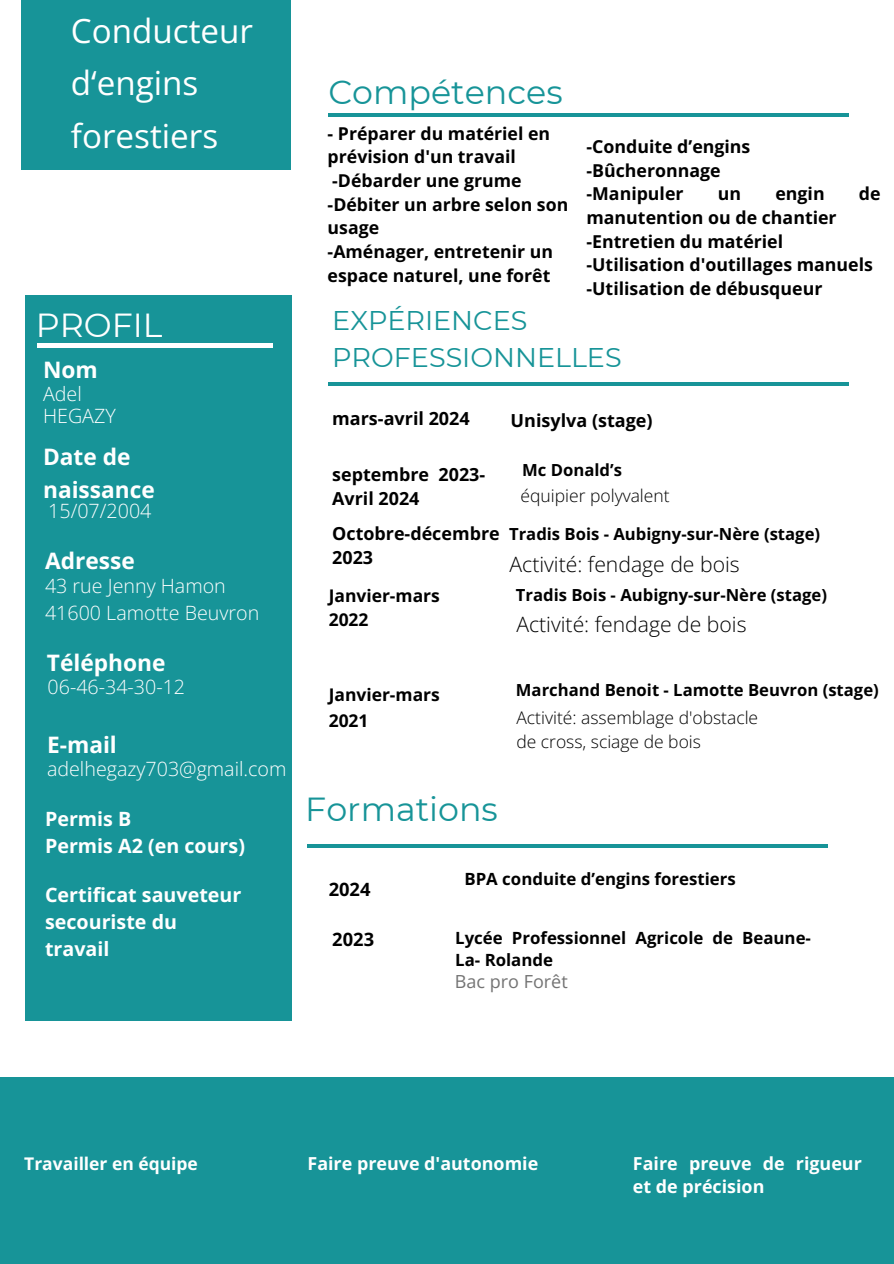
<style>
.page{position:relative;width:894px;height:1264px;background:#fff}
.page>*{position:absolute;margin:0;border:0;box-sizing:border-box;transform-origin:0 0}
.t1{font:33.3px "Montserrat";color:#179498}
.t2{font:33.3px "Montserrat";color:#fff}
.t3{font:33.15px/52.8px "Open Sans";color:#fff}
.t4{font:27px/37.2px "Montserrat";color:#179498}
.t5{font:700 22.65px "Open Sans";color:#fff}
.t6{font:300 21.15px "Open Sans";color:#000}
.t7{font:300 19.65px/22.5px "Open Sans";color:#fff}
.t8{font:700 19.65px/27px "Open Sans";color:#fff}
.t9{font:700 18.3px "Open Sans";color:#000}
.t10{font:700 18px "Open Sans";color:#000}
.t11{font:18px "Open Sans";color:#737373}
.t12{font:700 17.85px/23.7px "Open Sans";color:#fff}
.t13{font:700 17.85px/23.7px "Open Sans";color:#000}
.t14{font:700 17.7px/23.7px "Open Sans";color:#000}
.t15{font:300 17.4px/23.7px "Open Sans";color:#000}
.t16{font:700 17.4px/23.9px "Open Sans";color:#000}
.t17{font:700 17.4px "Open Sans";color:#fff}
.t18{font:700 16.8px/22.5px "Open Sans";color:#000}
.t19{font:700 16.65px "Open Sans";color:#000}
</style>
<div class="page">
<div style="left:22px;top:0;width:269px;height:169px;background:#179498"></div>
<div style="left:26px;top:295px;width:265px;height:725px;background:#179498"></div>
<hr style="left:37px;top:344px;width:235px;height:3px;background:#fff">
<div style="left:0;top:1077px;width:893px;height:186px;background:#179498"></div>
<hr style="left:307px;top:844px;width:520px;height:3px;background:#179498">
<hr style="left:328px;top:382px;width:520px;height:3px;background:#179498">
<hr style="left:328px;top:114px;width:520px;height:3px;background:#179498">
<h2 class="t3" style="left:71px;top:3px;width:184px">Conducteur d‘engins forestiers</h2>
<h6 class="t2" style="left:36px;top:304px;width:128px">PROFIL</h6>
<p class="t5" style="left:43px;top:354px;width:56px">Nom</p>
<p class="t7" style="left:43px;top:381px;width:74px">Adel<br>HEGAZY</p>
<p class="t5" style="left:43px;top:440px;width:89px">Date de</p>
<h6 class="t5" style="left:43px;top:474px;width:113px">naissance</h6>
<p class="t7" style="left:48px;top:499px;width:105px">15/07/2004</p>
<p class="t5" style="left:45px;top:545px;width:91px">Adresse</p>
<p class="t7" style="left:45px;top:571px;width:216px;line-height:27px">43 rue Jenny Hamon<br>41600 Lamotte Beuvron</p>
<h1 class="t5" style="left:47px;top:647px;width:120px">Téléphone</h1>
<p class="t7" style="left:48px;top:675px;width:139px">06-46-34-30-12</p>
<h2 class="t5" style="left:47px;top:729px;width:71px">E-mail</h2>
<p class="t7" style="left:47px;top:756px;width:241px">adelhegazy703@gmail.com</p>
<p class="t8" style="left:45px;top:804px;width:201px">Permis B<br>Permis A2 (en cours)</p>
<p class="t8" style="left:45px;top:880px;width:198px">Certificat sauveteur secouriste du travail</p>
<h3 class="t1" style="left:328px;top:71px;width:236px">Compétences</h3>
<h2 class="t14" style="left:327px;top:121px;width:224px">- Préparer du matériel en prévision d'un travail</h2>
<p class="t14" style="left:332px;top:168px;width:191px">-Débarder une grume</p>
<h6 class="t14" style="left:327px;top:192px;width:242px">-Débiter un arbre selon son usage</h6>
<p class="t14" style="left:327px;top:239px;width:227px">-Aménager, entretenir un espace naturel, une forêt</p>
<h5 class="t14" style="left:586px;top:134px;width:165px">-Conduite d’engins -Bûcheronnage -Manipuler</h5>
<h5 class="t14" style="left:717px;top:181px;width:25px">un</h5>
<h5 class="t14" style="left:775px;top:181px;width:51px">engin</h5>
<h5 class="t14" style="left:858px;top:181px;width:23px">de</h5>
<h5 class="t14" style="left:586px;top:205px;width:288px">manutention ou de chantier -Entretien du matériel -Utilisation d'outillages manuels -Utilisation de débusqueur</h5>
<h6 class="t4" style="left:332px;top:301px;width:291px">EXPÉRIENCES<br>PROFESSIONNELLES</h6>
<h6 class="t10" style="left:332px;top:406px;width:139px">mars-avril 2024</h6>
<h6 class="t10" style="left:510px;top:407px;width:143px">Unisylva (stage)</h6>
<p class="t13" style="left:332px;top:462px;width:154px">septembre 2023-<br>Avril 2024</p>
<p class="t19" style="left:522px;top:458px;width:101px">Mc Donald’s</p>
<p class="t15" style="left:520px;top:483px;width:151px">équipier polyvalent</p>
<p class="t13" style="left:332px;top:521px;width:169px">Octobre-décembre<br>2023</p>
<h6 class="t19" style="left:509px;top:522px;width:312px">Tradis Bois - Aubigny-sur-Nère (stage)</h6>
<p class="t6" style="left:509px;top:549px;width:231px">Activité: fendage de bois</p>
<p class="t16" style="left:328px;top:583px;width:113px">Janvier-mars<br>2022</p>
<p class="t16" style="left:328px;top:682px;width:113px">Janvier-mars</p>
<h4 class="t16" style="left:328px;top:708px;width:41px">2021</h4>
<h6 class="t1" style="left:305px;top:789px;width:194px">Formations</h6>
<p class="t19" style="left:516px;top:583px;width:312px">Tradis Bois - Aubigny-sur-Nère (stage)</p>
<p class="t6" style="left:516px;top:609px;width:231px">Activité: fendage de bois</p>
<h4 class="t19" style="left:516px;top:678px;width:364px">Marchand Benoit - Lamotte Beuvron (stage)</h4>
<h4 class="t15" style="left:516px;top:705px;width:243px">Activité: assemblage d'obstacle de cross, sciage de bois</h4>
<h5 class="t9" style="left:328px;top:876px;width:43px">2024</h5>
<p class="t18" style="left:464px;top:867px;width:273px">BPA conduite d’engins forestiers</p>
<h6 class="t9" style="left:332px;top:926px;width:43px">2023</h6>
<p class="t18" style="left:455px;top:926px;width:357px">Lycée Professionnel Agricole de Beaune-<br>La- Rolande</p>
<h6 class="t11" style="left:455px;top:968px;width:114px">Bac pro Forêt</h6>
<h6 class="t17" style="left:24px;top:1151px;width:175px">Travailler en équipe</h6>
<p class="t12" style="left:307px;top:1150px;width:232px">Faire preuve d'autonomie</p>
<p class="t12" style="left:632px;top:1150px;width:230px">Faire preuve de rigueur et de précision</p>
</div>
